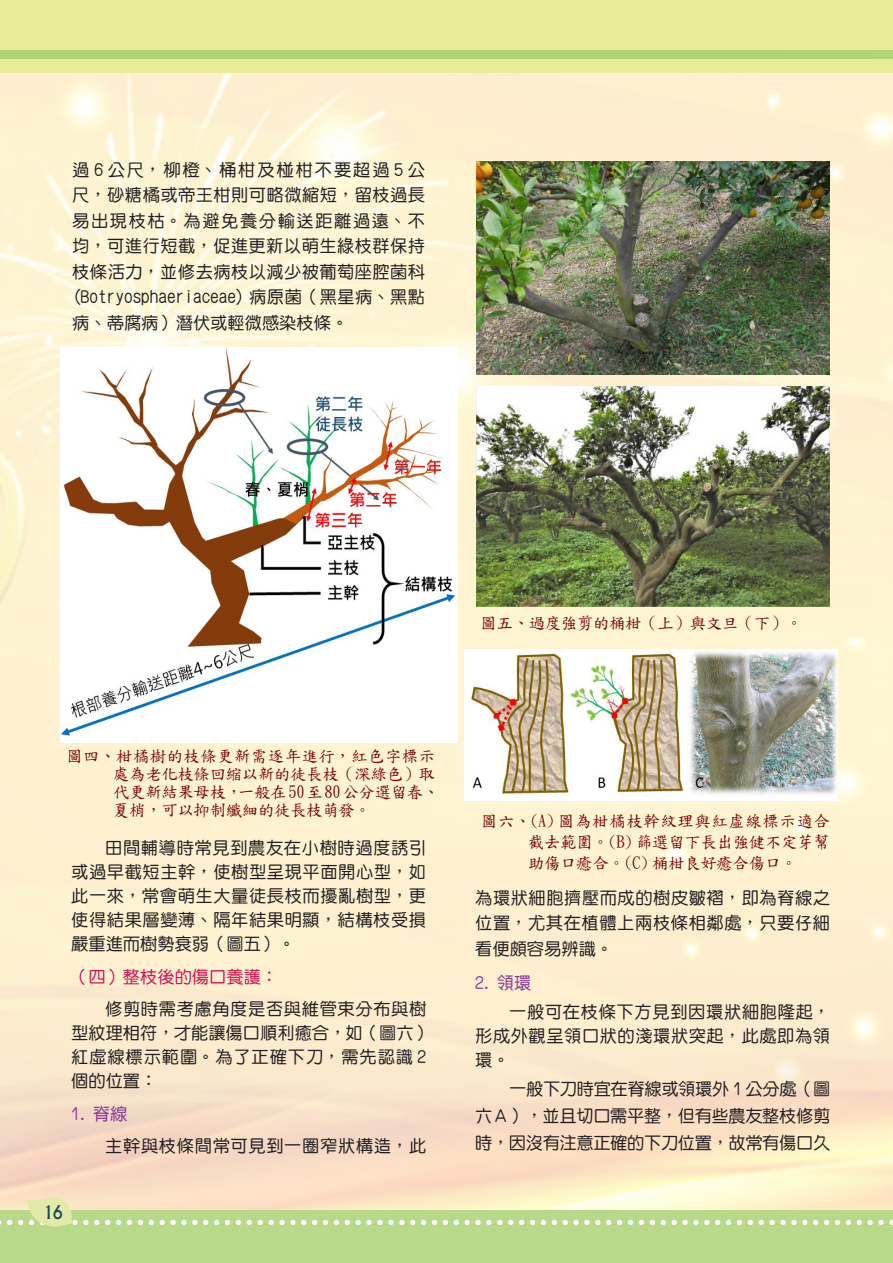
<style>
.page{position:relative;width:893px;height:1263px;background:#fff}
.page>*{position:absolute;margin:0;border:0;box-sizing:border-box;transform-origin:0 0}
.t1{font:500 18px "Albertus";color:#174859;scale:.9 1}
.t2{font:17.25px/24px "DF Yuan Md HK BF";letter-spacing:.03em;color:#231f20;text-align:justify}
.t3{font:17.25px "DF Yuan Md HK BF";color:#d60e51}
.t4{font:17.25px "DF Yuan Md HK BF";color:#8b3795}
.t5{font:16.5px/18px "DF Kai Shu SB Estd BF";letter-spacing:-.025em;color:#790100;text-align:justify}
</style>
<div class="page">
<img style="left:0;top:72px;width:893px;height:1120px">
<div style="left:0;top:1210px;width:893px;height:53px;background:#b8d989"></div>
<div style="left:0;top:0;width:893px;height:72px;background:#e8ec99"></div>
<div style="left:0;top:50px;width:893px;height:8px;background:#aed475"></div>
<img style="left:60px;top:347px;width:397px;height:395px">
<img style="left:476px;top:161px;width:353px;height:213px">
<img style="left:476px;top:386px;width:353px;height:221px">
<img style="left:464px;top:649px;width:374px;height:152px">
<svg style="left:0;top:1192px;width:893px;height:35px"></svg>
<p class="t2" style="left:72px;top:157px;width:354px;line-height:25.5px">過 6 公尺，柳橙、桶柑及椪柑不要超過 5 公尺，砂糖橘或帝王柑則可略微縮短，留枝過長易出現枝枯。為避免養分輸送距離過遠、不均，可進行短截，促進更新以萌生綠枝群保持枝條活力，並修去病枝以減少被葡萄座腔菌科(Botryosphaeriaceae) 病原菌（黑星病、黑點病、蒂腐病）潛伏或輕微感染枝條。</p>
<p class="t5" style="left:480px;top:614px;width:324px">圖五、過度強剪的桶柑（上）與文旦（下）。</p>
<p class="t5" style="left:113px;top:746px;width:328px;text-align:left;text-indent:-47px">圖四、柑橘樹的枝條更新需逐年進行，紅色字標示處為老化枝條回縮以新的徒長枝（深綠色）取代更新結果母枝，一般在 50至 80公分選留春、夏梢，可以抑制纖細的徒長枝萌發。</p>
<p class="t2" style="left:71px;top:836px;width:357px;text-indent:34px">田間輔導時常見到農友在小樹時過度誘引或過早截短主幹，使樹型呈現平面開心型，如此一來，常會萌生大量徒長枝而擾亂樹型，更使得結果層變薄、隔年結果明顯，結構枝受損嚴重進而樹勢衰弱（圖五）。</p>
<p class="t3" style="left:71px;top:968px;width:208px">（四）整枝後的傷口養護：</p>
<p class="t2" style="left:71px;top:997px;width:357px;text-indent:34px">修剪時需考慮角度是否與維管束分布與樹型紋理相符，才能讓傷口順利癒合，如 ( 圖六 )紅虛線標示範圍。為了正確下刀，需先認識 2個的位置：</p>
<p class="t4" style="left:71px;top:1105px;width:58px">1. 脊線</p>
<p class="t2" style="left:105px;top:1134px;width:322px">主幹與枝條間常可見到一圈窄狀構造，此</p>
<p class="t1" style="left:44px;top:1201px;width:23px">16</p>
<p class="t5" style="left:528px;top:810px;width:303px;line-height:21px;text-indent:-47px">圖六、(A) 圖為柑橘枝幹紋理與紅虛線標示適合截去範圍。(B) 篩選留下長出強健不定芽幫助傷口癒合。(C) 桶柑良好癒合傷口。</p>
<p class="t2" style="left:475px;top:885px;width:356px;line-height:25.5px">為環狀細胞擠壓而成的樹皮皺褶，即為脊線之位置，尤其在植體上兩枝條相鄰處，只要仔細看便頗容易辨識。</p>
<p class="t4" style="left:475px;top:974px;width:58px">2. 領環</p>
<p class="t2" style="left:475px;top:1000px;width:357px;text-indent:34px">一般可在枝條下方見到因環狀細胞隆起，形成外觀呈領口狀的淺環狀突起，此處即為領環。</p>
<p class="t2" style="left:475px;top:1075px;width:357px;line-height:27px;text-indent:34px">一般下刀時宜在脊線或領環外 1 公分處（圖六Ａ），並且切口需平整，但有些農友整枝修剪時，因沒有注意正確的下刀位置，故常有傷口久</p>
</div>
